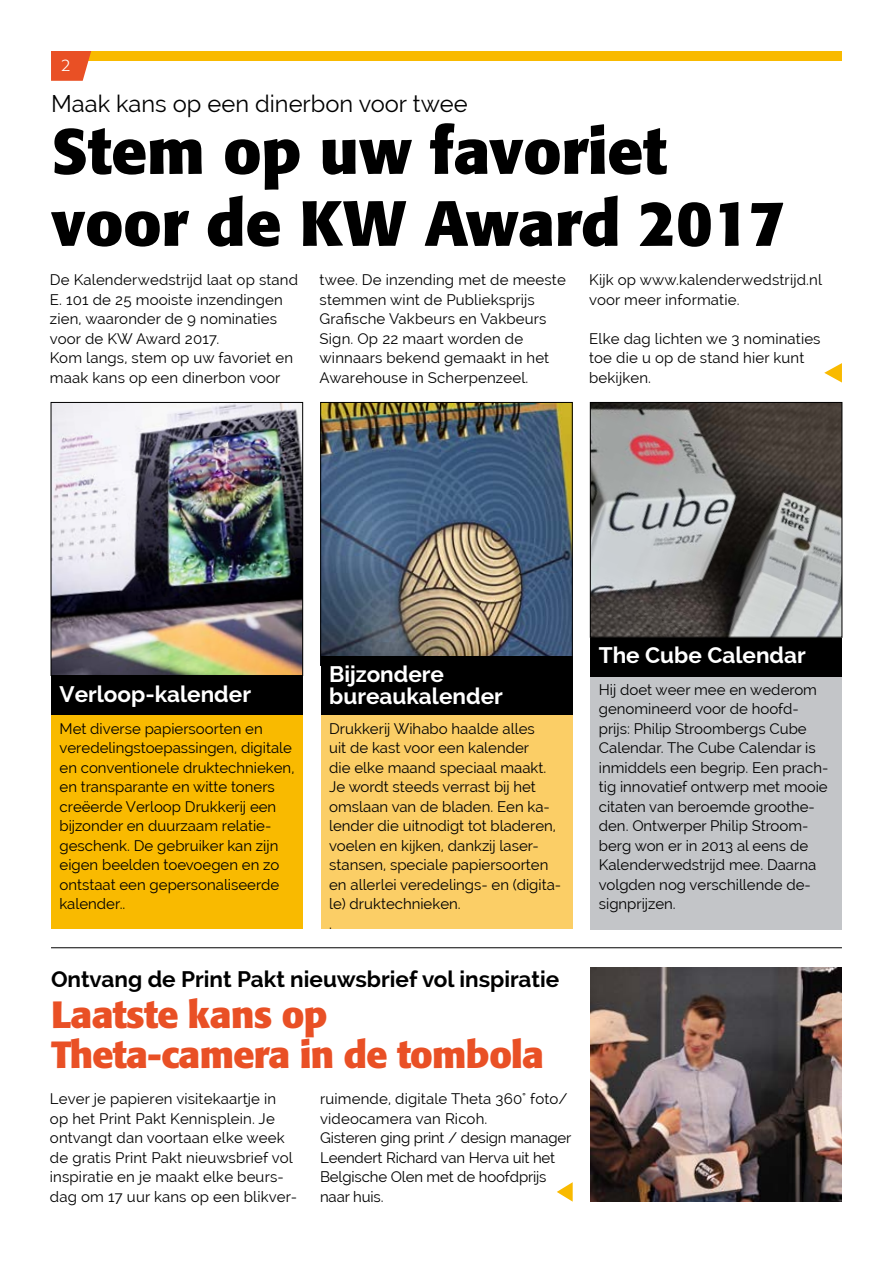
<style>
.page{position:relative;width:893px;height:1263px;background:#fff}
.page>*{position:absolute;margin:0;border:0;box-sizing:border-box;transform-origin:0 0}
.t1{font:700 63.15px/72px "Formata";color:#000}
.t2{font:700 37.5px/40.5px "Formata";letter-spacing:-.02em;color:#e95025}
.t3{font:23.7px "Raleway";color:#000}
.t4{font:700 22.5px/22.5px "Raleway";color:#fff}
.t5{font:700 22.5px "Raleway";color:#000}
.t6{font:300 16.5px "Formata";color:#fff}
.t7{font:15px/19.5px "Raleway";color:#000}
</style>
<div class="page">
<img style="left:322px;top:404px;width:249px;height:252px">
<div style="left:320px;top:402px;width:253px;height:264px;border:1px solid #000"></div>
<div style="left:321px;top:656px;width:251px;height:273px;background:#fbce66"></div>
<div style="left:321px;top:656px;width:251px;height:58px;background:#000"></div>
<svg style="left:824px;top:363px;width:18px;height:20px"></svg>
<svg style="left:557px;top:1182px;width:16px;height:20px"></svg>
<div style="left:51px;top:676px;width:252px;height:253px;background:#f9ba00"></div>
<div style="left:51px;top:676px;width:252px;height:38px;background:#000"></div>
<img style="left:53px;top:404px;width:248px;height:270px">
<div style="left:51px;top:402px;width:252px;height:274px;border:1px solid #000"></div>
<div style="left:590px;top:638px;width:252px;height:292px;background:#c3c5c8"></div>
<div style="left:590px;top:638px;width:252px;height:39px;background:#000"></div>
<img style="left:592px;top:404px;width:248px;height:232px">
<div style="left:590px;top:402px;width:252px;height:236px;border:1px solid #000"></div>
<hr style="left:51px;top:947px;width:791px;height:1px;background:#000">
<img style="left:590px;top:968px;width:252px;height:234px">
<div style="left:51px;top:51px;width:790px;height:10px;background:#f9ba00"></div>
<svg style="left:51px;top:51px;width:40px;height:30px"></svg>
<p class="t6" style="left:61px;top:55px;width:11px">2</p>
<h3 class="t3" style="left:51px;top:90px;width:418px">Maak kans op een dinerbon voor twee</h3>
<h1 class="t1" style="left:51px;top:115px;width:736px">Stem op uw favoriet voor de KW Award 2017</h1>
<p class="t7" style="left:50px;top:270px;width:250px">De Kalenderwedstrijd laat op stand<br>E. 101 de 25 mooiste inzendingen zien, waaronder de 9 nominaties voor de KW Award 2017.<br>Kom langs, stem op uw favoriet en maak kans op een dinerbon voor</p>
<p class="t7" style="left:320px;top:270px;width:248px">twee. De inzending met de meeste stemmen wint de Publieksprijs<br>Grafische Vakbeurs en Vakbeurs<br>Sign. Op 22 maart worden de winnaars bekend gemaakt in het<br>Awarehouse in Scherpenzeel.</p>
<p class="t7" style="left:589px;top:270px;width:234px">Kijk op www.kalenderwedstrijd.nl voor meer informatie.</p>
<p class="t7" style="left:589px;top:328px;width:233px">Elke dag lichten we 3 nominaties toe die u op de stand hier kunt bekijken.</p>
<h3 class="t4" style="left:60px;top:682px;width:193px">Verloop-kalender</h3>
<p class="t7" style="left:60px;top:718px;width:236px">Met diverse papiersoorten en veredelingstoepassingen, digitale en conventionele druktechnieken, en transparante en witte toners creëerde Verloop Drukkerij een bijzonder en duurzaam relatie&shy;geschenk. De gebruiker kan zijn eigen beelden toevoegen en zo ontstaat een gepersonaliseerde kalender..</p>
<h3 class="t4" style="left:329px;top:662px;width:175px">Bijzondere bureaukalender</h3>
<p class="t7" style="left:329px;top:718px;width:234px">Drukkerij Wihabo haalde alles<br>uit de kast voor een kalender<br>die elke maand speciaal maakt.<br>Je wordt steeds verrast bij het omslaan van de bladen. Een ka&shy;lender die uitnodigt tot bladeren, voelen en kijken, dankzij laser&shy;stansen, speciale papiersoorten en allerlei veredelings- en (digita&shy;le) druktechnieken.<br>.</p>
<h3 class="t5" style="left:51px;top:966px;width:510px">Ontvang de Print Pakt nieuwsbrief vol inspiratie</h3>
<h2 class="t2" style="left:51px;top:994px;width:495px">Laatste kans op<br>Theta-camera in de tombola</h2>
<p class="t7" style="left:50px;top:1089px;width:249px">Lever je papieren visitekaartje in op het Print Pakt Kennisplein. Je ontvangt dan voortaan elke week de gratis Print Pakt nieuwsbrief vol inspiratie en je maakt elke beurs&shy;dag om 17 uur kans op een blikver-</p>
<p class="t7" style="left:320px;top:1089px;width:253px">ruimende, digitale Theta 360° foto/ videocamera van Ricoh.<br>Gisteren ging print / design manager<br>Leendert Richard van Herva uit het<br>Belgische Olen met de hoofdprijs naar huis.</p>
<h3 class="t4" style="left:599px;top:644px;width:209px">The Cube Calendar</h3>
<p class="t7" style="left:599px;top:679px;width:231px">Hij doet weer mee en wederom genomineerd voor de hoofd&shy;prijs: Philip Stroombergs Cube<br>Calendar. The Cube Calendar is inmiddels een begrip. Een prach&shy;tig innovatief ontwerp met mooie citaten van beroemde groothe&shy;den. Ontwerper Philip Stroom&shy;berg won er in 2013 al eens de<br>Kalenderwedstrijd mee. Daarna volgden nog verschillende de&shy;signprijzen.</p>
</div>
